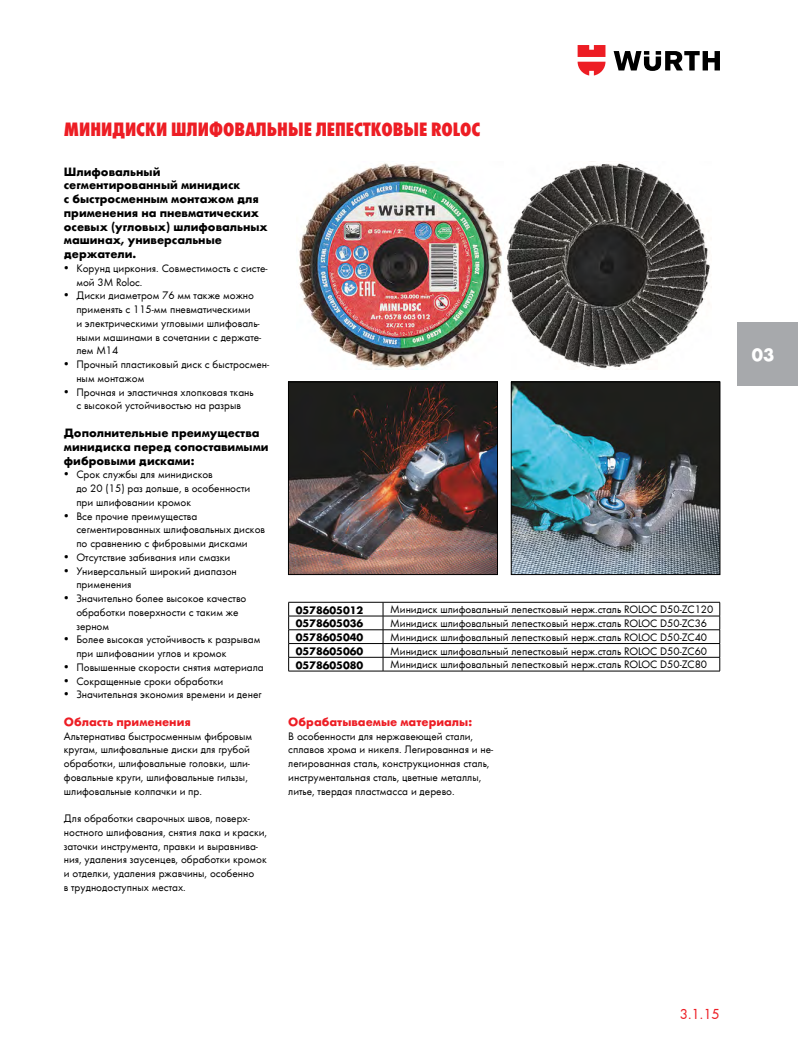
<style>
.page{position:relative;width:798px;height:1053px;background:#fff}
.page>*{position:absolute;margin:0;border:0;box-sizing:border-box;transform-origin:0 0}
.t1{font:20px "Wuerth Extra Bold Cond Caps";color:#ed1d24}
.t2{font:700 18.75px "Wuerth";color:#fff}
.t3{font:15px "Wuerth";color:#ed1d24}
.t4{font:700 12.5px/13.8px "Wuerth";color:#000}
.t5{font:700 12.5px "Wuerth";color:#ed1d24}
.t6{font:11.25px/13.8px "Wuerth";color:#000}
.t7{font:700 11.25px "Wuerth";color:#000}
</style>
<div class="page">
<hr style="left:288px;top:615px;width:95px;height:1px;background:#000">
<hr style="left:383px;top:615px;width:336px;height:1px;background:#000">
<hr style="left:288px;top:629px;width:95px;height:1px;background:#000">
<hr style="left:383px;top:629px;width:336px;height:1px;background:#000">
<hr style="left:288px;top:643px;width:95px;height:1px;background:#000">
<hr style="left:383px;top:643px;width:336px;height:1px;background:#000">
<hr style="left:288px;top:657px;width:95px;height:1px;background:#000">
<hr style="left:288px;top:670px;width:95px;height:1px;background:#000">
<hr style="left:383px;top:657px;width:336px;height:1px;background:#000">
<svg style="left:382px;top:603px;width:1px;height:67px"></svg>
<hr style="left:383px;top:670px;width:336px;height:1px;background:#000">
<hr style="left:288px;top:602px;width:95px;height:1px;background:#000">
<hr style="left:383px;top:602px;width:336px;height:1px;background:#000">
<svg style="left:288px;top:602px;width:1px;height:68px"></svg>
<svg style="left:719px;top:602px;width:1px;height:68px"></svg>
<img style="left:298px;top:163px;width:412px;height:206px">
<img style="left:290px;top:384px;width:205px;height:188px">
<div style="left:288px;top:382px;width:209px;height:192px;border:1px solid #000"></div>
<img style="left:513px;top:384px;width:204px;height:188px">
<div style="left:511px;top:382px;width:208px;height:192px;border:1px solid #000"></div>
<div style="left:737px;top:322px;width:60px;height:64px;background:#a7a9ac"></div>
<svg style="left:613px;top:51px;width:106px;height:20px"></svg>
<svg style="left:577px;top:45px;width:28px;height:30px"></svg>
<h1 class="t1" style="left:64px;top:116px;width:418px">Минидиски шлифовальные лепестковые ROLOC</h1>
<p class="t4" style="left:64px;top:163px;width:205px">Шлифовальный сегментированный минидиск<br>с быстросменным монтажом для применения на пневматических осевых (угловых) шлифовальных машинах, универсальные держатели.</p>
<p class="t6" style="left:76px;top:261px;width:193px;text-indent:-12px">• Корунд циркония. Совместимость с систе&shy;мой 3M Roloc.</p>
<p class="t6" style="left:76px;top:288px;width:186px;text-indent:-12px">• Диски диаметром 76 мм также можно применять с 115‑мм пневматическими<br>и электрическими угловыми шлифоваль&shy;ными машинами в сочетании с держате&shy;лем M14</p>
<p class="t6" style="left:76px;top:357px;width:194px;text-indent:-12px">• Прочный пластиковый диск с быстросмен&shy;ным монтажом</p>
<p class="t6" style="left:64px;top:384px;width:191px;text-align:center">• Прочная и эластичная хлопковая ткань с высокой устойчивостью на разрыв</p>
<p class="t4" style="left:64px;top:425px;width:206px">Дополнительные преимущества минидиска перед сопоставимыми фибровыми дисками:</p>
<p class="t6" style="left:76px;top:467px;width:175px;text-indent:-12px">• Срок службы для минидисков<br>до 20 (15) раз дольше, в особенности при шлифовании кромок</p>
<p class="t6" style="left:76px;top:508px;width:190px;text-indent:-12px">• Все прочие преимущества сегментированных шлифовальных дисков по сравнению с фибровыми дисками</p>
<p class="t6" style="left:64px;top:549px;width:168px">• Отсутствие забивания или смазки</p>
<p class="t6" style="left:76px;top:563px;width:162px;text-indent:-12px">• Универсальный широкий диапазон применения</p>
<p class="t6" style="left:76px;top:591px;width:171px;text-indent:-12px">• Значительно более высокое качество обработки поверхности с таким же зерном</p>
<p class="t6" style="left:76px;top:632px;width:185px;text-indent:-12px">• Более высокая устойчивость к разрывам при шлифовании углов и кромок</p>
<p class="t6" style="left:64px;top:659px;width:201px">• Повышенные скорости снятия материала</p>
<p class="t6" style="left:64px;top:673px;width:161px">• Сокращенные сроки обработки</p>
<p class="t6" style="left:64px;top:687px;width:199px">• Значительная экономия времени и денег</p>
<p class="t5" style="left:64px;top:712px;width:128px">Область применения</p>
<p class="t6" style="left:64px;top:728px;width:190px">Альтернатива быстросменным фибровым кругам, шлифовальные диски для грубой обработки, шлифовальные головки, шли&shy;фовальные круги, шлифовальные гильзы, шлифовальные колпачки и пр.</p>
<p class="t6" style="left:64px;top:811px;width:205px">Для обработки сварочных швов, поверх&shy;ностного шлифования, снятия лака и краски, заточки инструмента, правки и выравнива&shy;ния, удаления заусенцев, обработки кромок и отделки, удаления ржавчины, особенно<br>в труднодоступных местах.</p>
<p class="t7" style="left:295px;top:601px;width:69px">0578605012</p>
<p class="t6" style="left:390px;top:602px;width:324px">Минидиск шлифовальный лепестковый нерж.сталь ROLOC D50-ZC120</p>
<p class="t7" style="left:295px;top:615px;width:69px">0578605036</p>
<p class="t6" style="left:390px;top:616px;width:318px">Минидиск шлифовальный лепестковый нерж.сталь ROLOC D50-ZC36</p>
<p class="t7" style="left:295px;top:629px;width:69px">0578605040</p>
<p class="t6" style="left:390px;top:629px;width:318px">Минидиск шлифовальный лепестковый нерж.сталь ROLOC D50-ZC40</p>
<p class="t7" style="left:295px;top:642px;width:69px">0578605060</p>
<p class="t6" style="left:390px;top:643px;width:318px">Минидиск шлифовальный лепестковый нерж.сталь ROLOC D50-ZC60</p>
<p class="t7" style="left:295px;top:656px;width:69px">0578605080</p>
<p class="t6" style="left:390px;top:657px;width:318px">Минидиск шлифовальный лепестковый нерж.сталь ROLOC D50-ZC80</p>
<p class="t5" style="left:288px;top:712px;width:185px">Обрабатываемые материалы:</p>
<p class="t6" style="left:288px;top:728px;width:206px">В особенности для нержавеющей стали, сплавов хрома и никеля. Легированная и не&shy;легированная сталь, конструкционная сталь, инструментальная сталь, цветные металлы, литье, твердая пластмасса и дерево.</p>
<h2 class="t2" style="left:751px;top:341px;width:24px">03</h2>
<h3 class="t3" style="left:679px;top:1004px;width:41px">3.1.15</h3>
</div>
